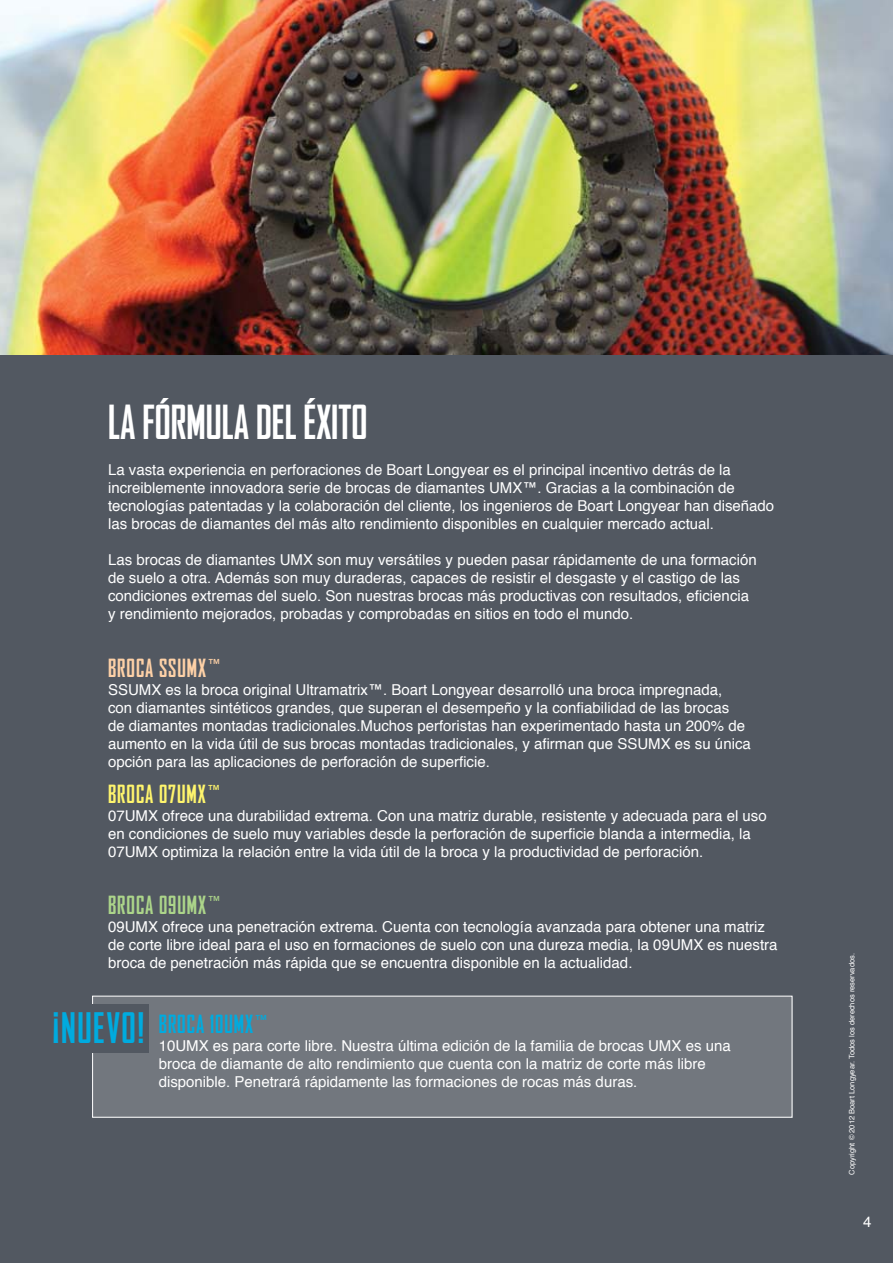
<style>
.page{position:relative;width:893px;height:1263px;background:#fff}
.page>*{position:absolute;margin:0;border:0;box-sizing:border-box;transform-origin:0 0}
.t1{font:700 condensed 45px "Agency FB";color:#fff}
.t2{font:700 condensed 40.35px "Agency FB";letter-spacing:.04em;color:#00abdf}
.t3{font:700 condensed 24px "Agency FB";letter-spacing:.04em;color:#fed1a7}
.t4{font:700 condensed 24px "Agency FB";letter-spacing:.04em;color:#fff56d}
.t5{font:700 condensed 24px "Agency FB";letter-spacing:.04em;color:#acd58a}
.t6{font:700 condensed 24px "Agency FB";letter-spacing:.04em;color:#00abdf}
.t7{font:15px/18px "Helvetica";color:#fff}
.t8{font:7.5px "Helvetica";color:#fff}
</style>
<div class="page">
<div style="left:0;top:354px;width:893px;height:909px;background:#525861"></div>
<img style="left:0;top:0;width:893px;height:354px">
<div style="left:92px;top:997px;width:701px;height:121px;background:#72777e"></div>
<div style="left:92px;top:996px;width:700px;height:121px;border:1px solid #fff"></div>
<div style="left:72px;top:1004px;width:77px;height:49px;background:#525861"></div>
<h1 class="t1" style="left:108px;top:396px;width:222px">LA FÓRMULA DEL ÉXITO</h1>
<p class="t7" style="left:108px;top:461px;width:668px">La vasta experiencia en perforaciones de Boart Longyear es el principal incentivo detrás de la increiblemente innovadora serie de brocas de diamantes UMX™. Gracias a la combinación de tecnologías patentadas y la colaboración del cliente, los ingenieros de Boart Longyear han diseñado las brocas de diamantes del más alto rendimiento disponibles en cualquier mercado actual.</p>
<p class="t7" style="left:108px;top:551px;width:650px">Las brocas de diamantes UMX son muy versátiles y pueden pasar rápidamente de una formación de suelo a otra. Además son muy duraderas, capaces de resistir el desgaste y el castigo de las condiciones extremas del suelo. Son nuestras brocas más productivas con resultados, eficiencia y rendimiento mejorados, probadas y comprobadas en sitios en todo el mundo.</p>
<h3 class="t3" style="left:108px;top:654px;width:115px">BROCA SSUMX<sup>™</sup></h3>
<p class="t7" style="left:108px;top:681px;width:644px">SSUMX es la broca original Ultramatrix™. Boart Longyear desarrolló una broca impregnada,<br>con diamantes sintéticos grandes, que superan el desempeño y la confiabilidad de las brocas<br>de diamantes montadas tradicionales.Muchos perforistas han experimentado hasta un 200% de aumento en la vida útil de sus brocas montadas tradicionales, y afirman que SSUMX es su única opción para las aplicaciones de perforación de superficie.</p>
<h3 class="t4" style="left:108px;top:780px;width:114px">BROCA 07UMX<sup>™</sup></h3>
<p class="t7" style="left:108px;top:807px;width:660px">07UMX ofrece una durabilidad extrema. Con una matriz durable, resistente y adecuada para el uso en condiciones de suelo muy variables desde la perforación de superficie blanda a intermedia, la<br>07UMX optimiza la relación entre la vida útil de la broca y la productividad de perforación.</p>
<h3 class="t5" style="left:108px;top:891px;width:115px">BROCA 09UMX<sup>™</sup></h3>
<p class="t7" style="left:108px;top:918px;width:671px">09UMX ofrece una penetración extrema. Cuenta con tecnología avanzada para obtener una matriz de corte libre ideal para el uso en formaciones de suelo con una dureza media, la 09UMX es nuestra broca de penetración más rápida que se encuentra disponible en la actualidad.</p>
<h2 class="t2" style="left:53px;top:1004px;width:93px">¡NUEVO!</h2>
<h3 class="t6" style="left:159px;top:1010px;width:111px">BROCA 10UMX<sup>™</sup></h3>
<p class="t7" style="left:159px;top:1037px;width:573px">10UMX es para corte libre. Nuestra última edición de la familia de brocas UMX es una broca de diamante de alto rendimiento que cuenta con la matriz de corte más libre disponible. Penetrará rápidamente las formaciones de rocas más duras.</p>
<p class="t8" style="left:846px;top:1174px;width:223px;rotate:-90deg">Copyright © 2012 Boart Longyear. Todos los derechos reservados.</p>
<p class="t7" style="left:863px;top:1213px;width:10px">4</p>
</div>
